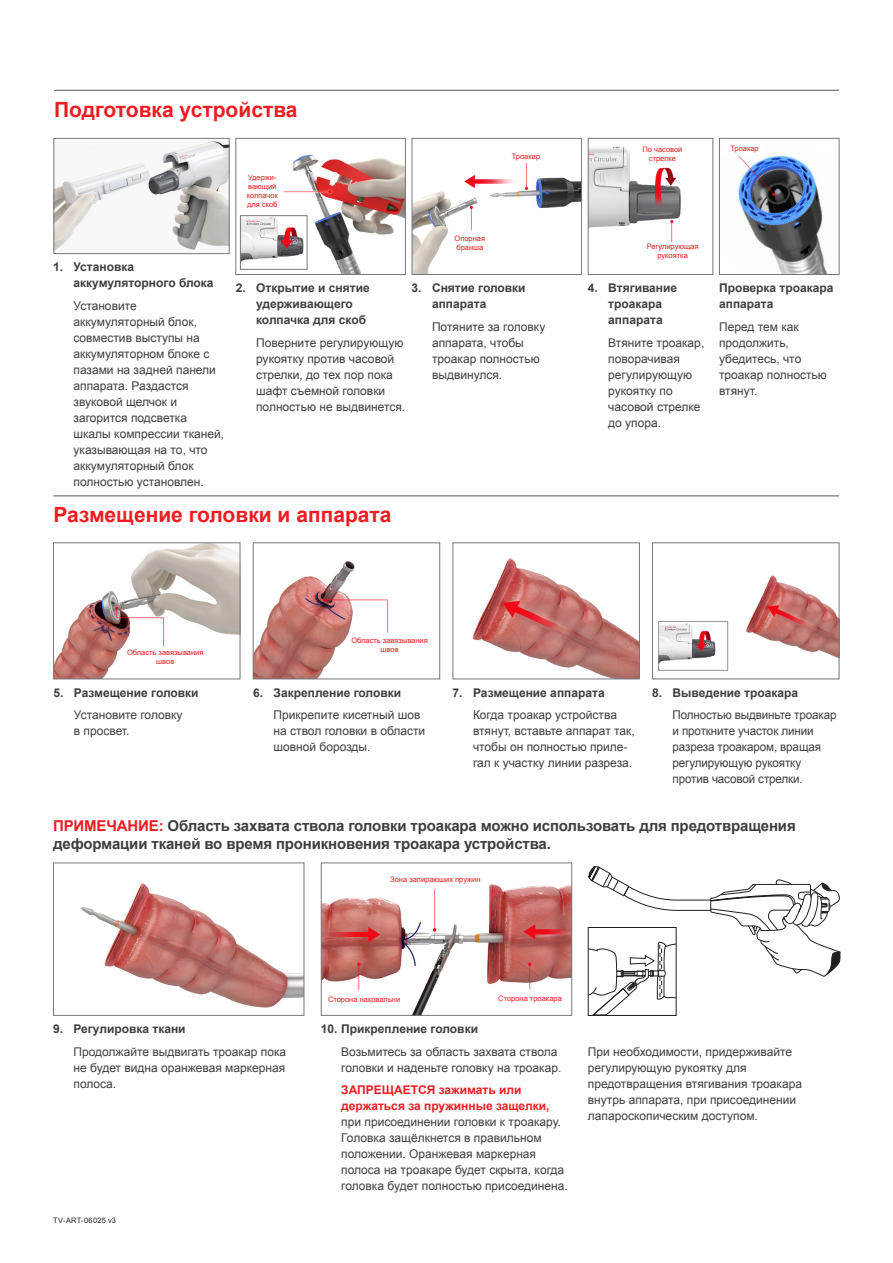
<style>
.page{position:relative;width:893px;height:1263px;background:#fff}
.page>*{position:absolute;margin:0;border:0;box-sizing:border-box;transform-origin:0 0}
.Subhead_wRule{font:700 21px "Arial";color:#ee1d23}
.Body_-_numbered{font:700 15px/18px "Arial";letter-spacing:-.01em;color:#3e3e3f}
.Body_-_numbered-2{font:12px/16px "Arial";color:#3e3e3f}
.Body_-_numbered-3{font:700 12px/16px "Arial";color:#3e3e3f}
.Body_-_numbered-4{font:7.5px/9px "Arial";color:#ee1d23;text-align:center}
.t1{font:7.5px "Arial";letter-spacing:.03em;color:#231f20}
.s1{color:#ee1d23}
.s2{font-weight:700;color:#ee1d23}
</style>
<div class="page">
<hr style="left:54px;top:90px;width:785px;height:1px;background:#57585a">
<hr style="left:53px;top:495px;width:786px;height:1px;background:#57585a">
<img style="left:55px;top:544px;width:183px;height:133px">
<div style="left:53px;top:542px;width:187px;height:137px;border:1px solid #76787b"></div>
<img style="left:255px;top:561px;width:133px;height:116px">
<div style="left:253px;top:542px;width:187px;height:137px;border:1px solid #76787b"></div>
<img style="left:414px;top:163px;width:166px;height:110px">
<div style="left:412px;top:138px;width:170px;height:137px;border:1px solid #76787b"></div>
<img style="left:472px;top:558px;width:166px;height:119px">
<div style="left:452px;top:542px;width:188px;height:137px;border:1px solid #76787b"></div>
<img style="left:590px;top:146px;width:91px;height:96px">
<div style="left:588px;top:138px;width:125px;height:137px;border:1px solid #76787b"></div>
<img style="left:658px;top:575px;width:179px;height:96px">
<div style="left:652px;top:542px;width:187px;height:137px;border:1px solid #76787b"></div>
<img style="left:738px;top:155px;width:90px;height:118px">
<div style="left:719px;top:138px;width:120px;height:137px;border:1px solid #76787b"></div>
<img style="left:81px;top:883px;width:221px;height:125px">
<div style="left:53px;top:862px;width:251px;height:154px;border:1px solid #76787b"></div>
<img style="left:323px;top:884px;width:247px;height:130px">
<div style="left:321px;top:862px;width:251px;height:154px;border:1px solid #76787b"></div>
<img style="left:738px;top:155px;width:15px;height:1px">
<img style="left:239px;top:154px;width:165px;height:119px">
<div style="left:235px;top:138px;width:171px;height:137px;border:1px solid #76787b"></div>
<img style="left:55px;top:141px;width:173px;height:110px">
<div style="left:53px;top:138px;width:177px;height:116px;border:1px solid #76787b"></div>
<img style="left:242px;top:217px;width:63px;height:51px">
<div style="left:240px;top:215px;width:67px;height:55px;border:1px solid #76787b"></div>
<svg style="left:588px;top:866px;width:252px;height:150px"></svg>
<div style="left:242px;top:173px;width:41px;height:36px;background:#fff"></div>
<div style="left:449px;top:230px;width:42px;height:25px;background:#fff"></div>
<div style="left:638px;top:143px;width:49px;height:22px;background:#fff"></div>
<div style="left:124px;top:646px;width:82px;height:22px;background:#fff"></div>
<div style="left:349px;top:634px;width:82px;height:21px;background:#fff"></div>
<div style="left:383px;top:870px;width:105px;height:18px;background:#fff"></div>
<div style="left:491px;top:990px;width:78px;height:17px;background:#fff"></div>
<div style="left:325px;top:991px;width:78px;height:17px;background:#fff"></div>
<p class="Subhead_wRule" style="left:54px;top:96px;width:245px">Подготовка устройства</p>
<p class="Body_-_numbered-4" style="left:247px;top:173px;width:33px;text-align:left">Удержи&shy;вающий колпачок для скоб</p>
<p class="Body_-_numbered-4" style="left:512px;top:152px;width:30px">Троакар</p>
<p class="Body_-_numbered-4" style="left:642px;top:145px;width:41px">По часовой стрелке</p>
<p class="Body_-_numbered-4" style="left:455px;top:234px;width:32px;text-align:left">Опорная бранша</p>
<p class="Body_-_numbered-4" style="left:647px;top:242px;width:53px">Регулирующая рукоятка</p>
<p class="Body_-_numbered-3" style="left:74px;top:259px;width:142px;text-indent:-20px">1. Установка аккумуляторного блока</p>
<p class="Body_-_numbered-2" style="left:74px;top:298px;width:152px">Установите аккумуляторный блок, совместив выступы на аккумуляторном блоке с пазами на задней панели аппарата. Раздастся звуковой щелчок и загорится подсветка шкалы компрессии тканей, указывающая на то, что аккумуляторный блок полностью установлен.</p>
<p class="Body_-_numbered-3" style="left:256px;top:280px;width:115px;text-indent:-20px">2. Открытие и снятие удерживающего колпачка для скоб</p>
<p class="Body_-_numbered-2" style="left:256px;top:335px;width:151px">Поверните регулирующую рукоятку против часовой стрелки, до тех пор пока шафт съемной головки полностью не выдвинется.</p>
<p class="Body_-_numbered-3" style="left:432px;top:280px;width:95px;text-indent:-20px">3. Снятие головки аппарата</p>
<p class="Body_-_numbered-2" style="left:432px;top:319px;width:115px">Потяните за головку аппарата, чтобы троакар полностью выдвинулся.</p>
<p class="Subhead_wRule" style="left:53px;top:501px;width:340px">Размещение головки и аппарата</p>
<p class="Body_-_numbered-3" style="left:588px;top:280px;width:91px;text-align:center">4. Втягивание троакара аппарата</p>
<p class="Body_-_numbered-2" style="left:608px;top:335px;width:98px">Втяните троакар, поворачивая регулирующую рукоятку по часовой стрелке до упора.</p>
<p class="Body_-_numbered-4" style="left:730px;top:144px;width:30px">Троакар</p>
<p class="Body_-_numbered-3" style="left:719px;top:280px;width:116px">Проверка троакара аппарата</p>
<p class="Body_-_numbered-2" style="left:719px;top:319px;width:109px">Перед тем как продолжить, убедитесь, что троакар полностью втянут.</p>
<p class="Body_-_numbered-4" style="left:127px;top:648px;width:78px">Область завязывания швов</p>
<p class="Body_-_numbered-4" style="left:351px;top:636px;width:78px">Область завязывания швов</p>
<p class="Body_-_numbered-3" style="left:53px;top:685px;width:147px">5. Размещение головки</p>
<p class="Body_-_numbered-2" style="left:74px;top:707px;width:110px">Установите головку в просвет.</p>
<p class="Body_-_numbered-3" style="left:253px;top:685px;width:150px">6. Закрепление головки</p>
<p class="Body_-_numbered-2" style="left:274px;top:707px;width:153px">Прикрепите кисетный шов на ствол головки в области шовной борозды.</p>
<p class="Body_-_numbered-3" style="left:453px;top:685px;width:154px">7. Размещение аппарата</p>
<p class="Body_-_numbered-2" style="left:473px;top:707px;width:163px">Когда троакар устройства втянут, вставьте аппарат так, чтобы он полностью приле&shy;гал к участку линии разреза.</p>
<p class="Body_-_numbered-3" style="left:652px;top:685px;width:147px">8. Выведение троакара</p>
<p class="Body_-_numbered-2" style="left:673px;top:707px;width:165px">Полностью выдвиньте троакар и проткните участок линии разреза троакаром, вращая регулирующую рукоятку против часовой стрелки.</p>
<p class="Body_-_numbered" style="left:53px;top:817px;width:744px"><span class="s1">ПРИМЕЧАНИЕ:</span> Область захвата ствола головки троакара можно использовать для предотвращения деформации тканей во время проникновения троакара устройства.</p>
<p class="Body_-_numbered-4" style="left:390px;top:875px;width:92px">Зона запираюших пружин</p>
<p class="Body_-_numbered-3" style="left:53px;top:1021px;width:134px">9. Регулировка ткани</p>
<p class="Body_-_numbered-2" style="left:74px;top:1043px;width:214px;text-align:justify">Продолжайте выдвигать троакар пока не будет видна оранжевая маркерная полоса.</p>
<h3 class="t1" style="left:53px;top:1216px;width:64px">TV-ART-06025 v3</h3>
<p class="Body_-_numbered-4" style="left:328px;top:995px;width:74px">Сторона наковальни</p>
<p class="Body_-_numbered-4" style="left:498px;top:994px;width:65px">Сторона троакара</p>
<p class="Body_-_numbered-3" style="left:321px;top:1021px;width:159px">10. Прикрепление головки</p>
<p class="Body_-_numbered-2" style="left:341px;top:1043px;width:222px">Возьмитесь за область захвата ствола головки и наденьте головку на троакар.</p>
<p class="Body_-_numbered-2" style="left:341px;top:1082px;width:228px"><span class="s2">ЗАПРЕЩАЕТСЯ зажимать или держаться за пружинные защелки, </span>при присоединении головки к троакару.<br>Головка защёлкнется в правильном положении. Оранжевая маркерная полоса на троакаре будет скрыта, когда головка будет полностью присоединена.</p>
<p class="Body_-_numbered-2" style="left:588px;top:1043px;width:216px">При необходимости, придерживайте регулирующую рукоятку для предотвращения втягивания троакара внутрь аппарата, при присоединении лапароскопическим доступом.</p>
</div>
